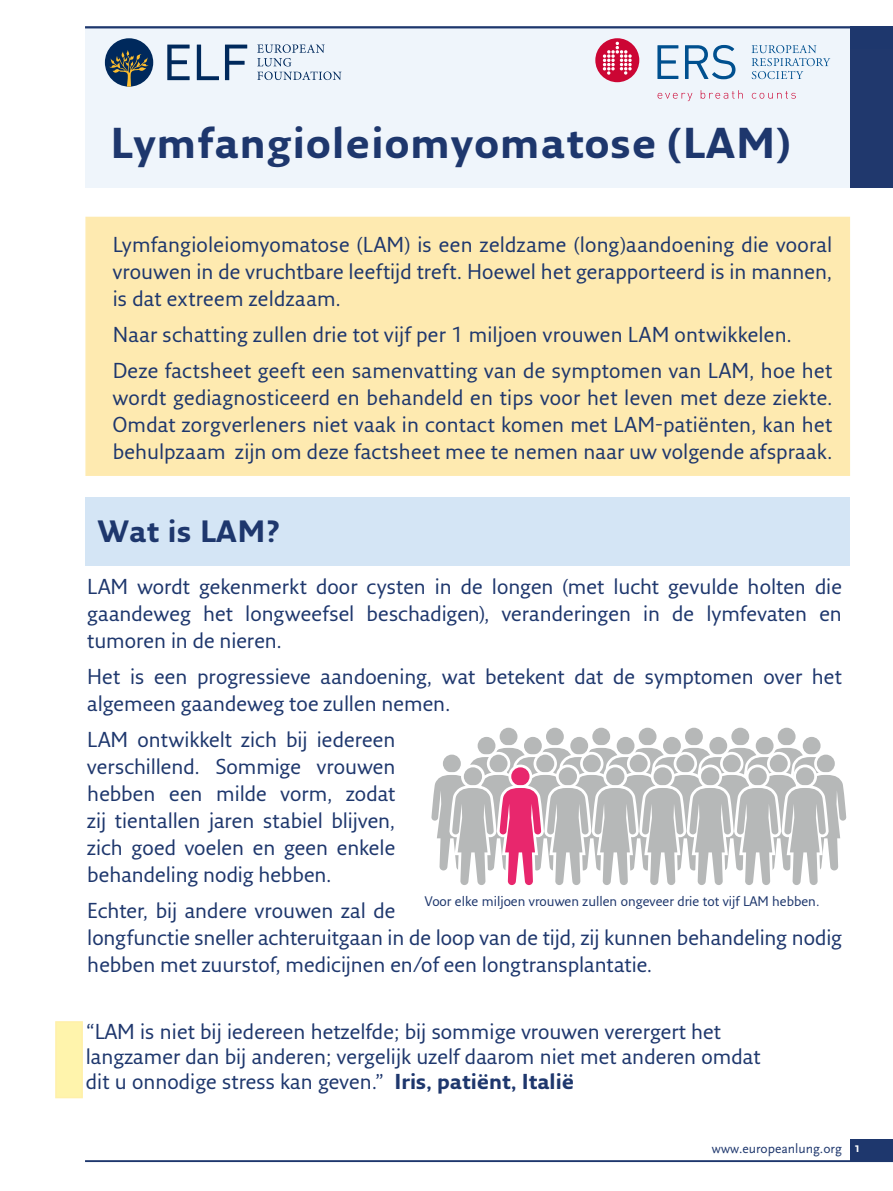
<style>
.page{position:relative;width:893px;height:1191px;background:#fff}
.page>*{position:absolute;margin:0;border:0;box-sizing:border-box;transform-origin:0 0}
.H___Article_title{font:700 42px "Fresco Sans Pro";letter-spacing:.03em;color:#1e376d}
.t1{font:700 30px "Fresco Sans Pro";letter-spacing:.02em;color:#1e376d}
.H___B-head{font:21px/27px "Fresco Sans Pro";color:#1e376d;text-align:justify}
.t2{font:13.5px "Fresco Sans Pro";color:#1e376d}
.t3{font:13.5px "Scala Sans";color:#1e376d}
.s1{font-weight:700}
.s2{font-weight:700;color:#fff}
</style>
<div class="page">
<div style="left:85px;top:26px;width:808px;height:162px;background:#eff5fb"></div>
<hr style="left:85px;top:26px;width:808px;height:2px;background:#1e376d">
<div style="left:850px;top:26px;width:43px;height:162px;background:#20386d"></div>
<div style="left:850px;top:1138px;width:43px;height:23px;background:#1e376d"></div>
<hr style="left:85px;top:1160px;width:808px;height:2px;background:#1e376d">
<svg style="left:167px;top:45px;width:23px;height:35px"></svg>
<svg style="left:197px;top:45px;width:22px;height:35px"></svg>
<svg style="left:225px;top:45px;width:22px;height:35px"></svg>
<svg style="left:257px;top:44px;width:84px;height:36px"></svg>
<div style="left:105px;top:38px;width:48px;height:49px;background:#00295c;border-radius:50%"></div>
<svg style="left:109px;top:50px;width:39px;height:37px"></svg>
<svg style="left:752px;top:45px;width:78px;height:34px"></svg>
<svg style="left:657px;top:45px;width:21px;height:34px"></svg>
<svg style="left:658px;top:93px;width:34px;height:8px"></svg>
<svg style="left:701px;top:90px;width:42px;height:9px"></svg>
<svg style="left:752px;top:91px;width:44px;height:8px"></svg>
<div style="left:595px;top:38px;width:44px;height:44px;background:#cc0634;border-radius:50%"></div>
<svg style="left:603px;top:42px;width:29px;height:33px"></svg>
<svg style="left:685px;top:45px;width:50px;height:34px"></svg>
<div style="left:85px;top:217px;width:765px;height:259px;background:#feeab0"></div>
<div style="left:85px;top:498px;width:765px;height:68px;background:#d4e5f5"></div>
<div style="left:55px;top:1021px;width:28px;height:77px;background:#fff4ac;border:2px solid #fff0aa"></div>
<svg style="left:497px;top:725px;width:23px;height:23px"></svg>
<div style="left:500px;top:727px;width:17px;height:18px;background:#b6b8b8;border-radius:50%"></div>
<div style="left:546px;top:727px;width:18px;height:18px;background:#b6b8b8;border-radius:50%"></div>
<div style="left:592px;top:727px;width:18px;height:18px;background:#b6b8b8;border-radius:50%"></div>
<svg style="left:636px;top:725px;width:23px;height:23px"></svg>
<div style="left:639px;top:727px;width:17px;height:18px;background:#b6b8b8;border-radius:50%"></div>
<div style="left:685px;top:727px;width:18px;height:18px;background:#b6b8b8;border-radius:50%"></div>
<div style="left:731px;top:727px;width:18px;height:18px;background:#b6b8b8;border-radius:50%"></div>
<div style="left:778px;top:727px;width:18px;height:18px;background:#b6b8b8;border-radius:50%"></div>
<div style="left:478px;top:737px;width:17px;height:17px;background:#b6b8b8;border-radius:50%"></div>
<div style="left:524px;top:737px;width:18px;height:17px;background:#b6b8b8;border-radius:50%"></div>
<div style="left:570px;top:737px;width:18px;height:17px;background:#b6b8b8;border-radius:50%"></div>
<div style="left:617px;top:737px;width:17px;height:17px;background:#b6b8b8;border-radius:50%"></div>
<div style="left:663px;top:737px;width:18px;height:17px;background:#b6b8b8;border-radius:50%"></div>
<div style="left:709px;top:737px;width:18px;height:17px;background:#b6b8b8;border-radius:50%"></div>
<div style="left:756px;top:737px;width:18px;height:17px;background:#b6b8b8;border-radius:50%"></div>
<div style="left:803px;top:737px;width:18px;height:17px;background:#b6b8b8;border-radius:50%"></div>
<svg style="left:431px;top:745px;width:416px;height:141px"></svg>
<p class="H___Article_title" style="left:111px;top:117px;width:682px">Lymfangioleiomyomatose (LAM)</p>
<p class="H___B-head" style="left:113px;top:231px;width:721px">Lymfangioleiomyomatose (LAM) is een zeldzame (long)aandoening die vooral vrouwen in de vruchtbare leeftijd treft. Hoewel het gerapporteerd is in mannen, is dat extreem zeldzaam.</p>
<p class="H___B-head" style="left:113px;top:321px;width:681px">Naar schatting zullen drie tot vijf per 1 miljoen vrouwen LAM ontwikkelen.</p>
<p class="H___B-head" style="left:113px;top:357px;width:721px">Deze factsheet geeft een samenvatting van de symptomen van LAM, hoe het wordt gediagnosticeerd en behandeld en tips voor het leven met deze ziekte.<br>Omdat zorgverleners niet vaak in contact komen met LAM-patiënten, kan het behulpzaam zijn om deze factsheet mee te nemen naar uw volgende afspraak.</p>
<p class="t1" style="left:98px;top:512px;width:183px">Wat is LAM?</p>
<p class="H___B-head" style="left:87px;top:573px;width:756px">LAM wordt gekenmerkt door cysten in de longen (met lucht gevulde holten die gaandeweg het longweefsel beschadigen), veranderingen in de lymfevaten en tumoren in de nieren.</p>
<p class="H___B-head" style="left:87px;top:663px;width:756px">Het is een progressieve aandoening, wat betekent dat de symptomen over het algemeen gaandeweg toe zullen nemen.</p>
<p class="H___B-head" style="left:87px;top:726px;width:310px">LAM ontwikkelt zich bij iedereen verschillend. Sommige vrouwen hebben een milde vorm, zodat zij tientallen jaren stabiel blijven, zich goed voelen en geen enkele behandeling nodig hebben.</p>
<p class="H___B-head" style="left:87px;top:897px;width:756px;text-align:left">Echter, bij andere vrouwen zal de<br>longfunctie sneller achteruitgaan in de loop van de tijd, zij kunnen behandeling nodig hebben met zuurstof, medicijnen en/of een longtransplantatie.</p>
<p class="t2" style="left:425px;top:892px;width:396px">Voor elke miljoen vrouwen zullen ongeveer drie tot vijf LAM hebben.</p>
<p class="H___B-head" style="left:86px;top:1018px;width:676px;line-height:25.2px;text-align:left">“LAM is niet bij iedereen hetzelfde; bij sommige vrouwen verergert het langzamer dan bij anderen; vergelijk uzelf daarom niet met anderen omdat dit u onnodige stress kan geven.” <span class="s1">Iris, patiënt, Italië</span></p>
<p class="t3" style="left:712px;top:1141px;width:149px">www.europeanlung.org <span class="s2">1</span></p>
</div>
